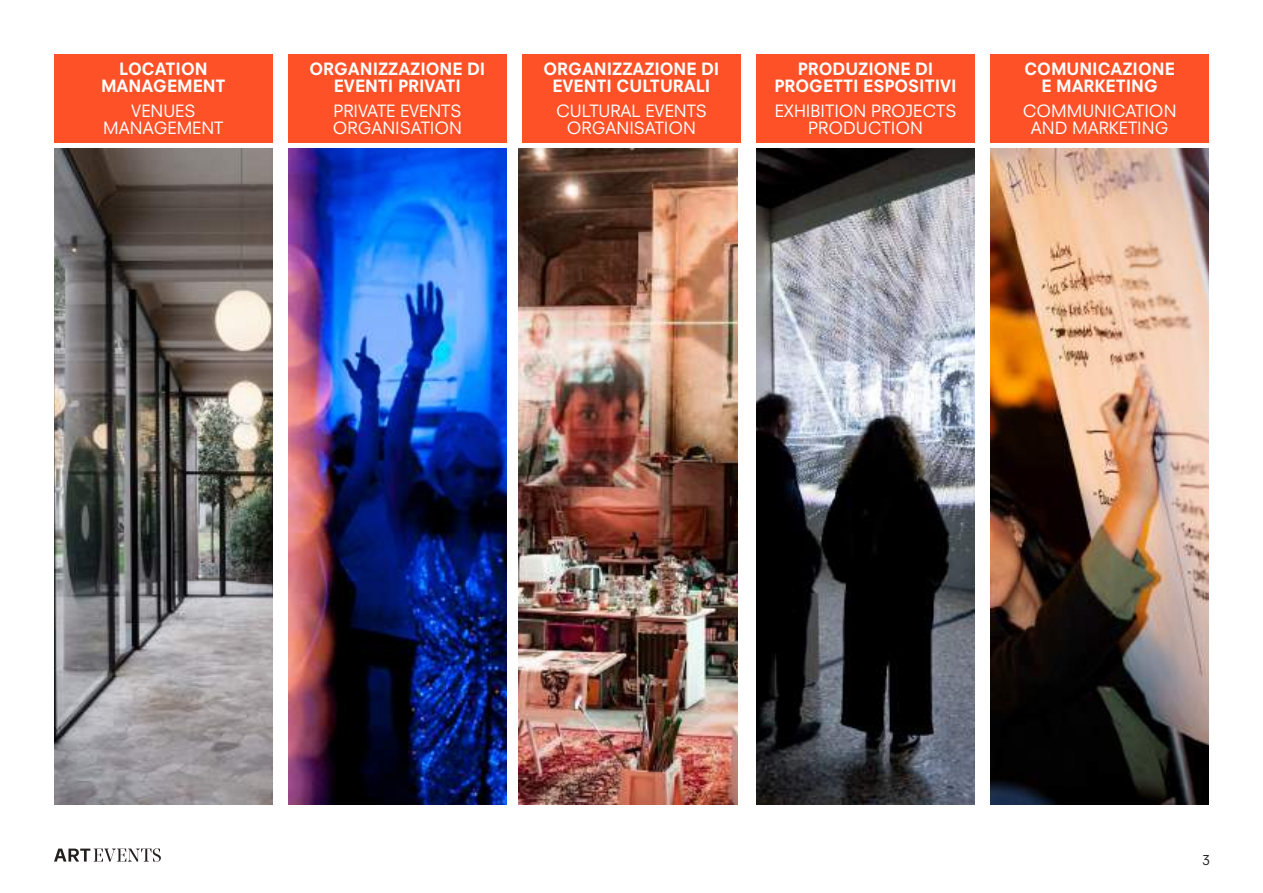
<style>
.page{position:relative;width:1263px;height:893px;background:#fff}
.page>*{position:absolute;margin:0;border:0;box-sizing:border-box;transform-origin:0 0}
.t1{font:800 16.5px/16.5px "Neuzeit SLT Std";color:#fff;text-align:center}
.t2{font:16.5px/16.5px "Neuzeit SLT Std";color:#fff;text-align:center}
.t3{font:13.5px "Neuzeit SLT Std";color:#241f1f}
</style>
<div class="page">
<img style="left:54px;top:149px;width:219px;height:655px">
<img style="left:288px;top:149px;width:219px;height:655px">
<img style="left:519px;top:149px;width:218px;height:655px">
<img style="left:756px;top:149px;width:219px;height:655px">
<img style="left:990px;top:149px;width:219px;height:655px">
<div style="left:54px;top:54px;width:219px;height:88px;background:#ff5127"></div>
<div style="left:288px;top:54px;width:219px;height:88px;background:#ff5127"></div>
<div style="left:522px;top:54px;width:219px;height:88px;background:#ff5127"></div>
<div style="left:756px;top:54px;width:219px;height:88px;background:#ff5127"></div>
<div style="left:990px;top:54px;width:219px;height:88px;background:#ff5127"></div>
<svg style="left:54px;top:848px;width:107px;height:14px"></svg>
<p class="t1" style="left:101px;top:62px;width:126px">LOCATION<br>MANAGEMENT</p>
<p class="t2" style="left:103px;top:103px;width:122px">VENUES<br>MANAGEMENT</p>
<p class="t1" style="left:309px;top:62px;width:177px">ORGANIZZAZIONE DI<br>EVENTI PRIVATI</p>
<p class="t2" style="left:333px;top:103px;width:131px;text-align:left">PRIVATE EVENTS<br>ORGANISATION</p>
<p class="t1" style="left:543px;top:62px;width:177px">ORGANIZZAZIONE DI<br>EVENTI CULTURALI</p>
<p class="t2" style="left:556px;top:103px;width:152px">CULTURAL EVENTS<br>ORGANISATION</p>
<p class="t1" style="left:774px;top:62px;width:184px">PRODUZIONE DI<br>PROGETTI ESPOSITIVI</p>
<p class="t2" style="left:775px;top:103px;width:183px">EXHIBITION PROJECTS<br>PRODUCTION</p>
<p class="t1" style="left:1024px;top:62px;width:152px">COMUNICAZIONE<br>E MARKETING</p>
<p class="t2" style="left:1023px;top:103px;width:155px">COMMUNICATION<br>AND MARKETING</p>
<p class="t3" style="left:1202px;top:853px;width:9px">3</p>
</div>
